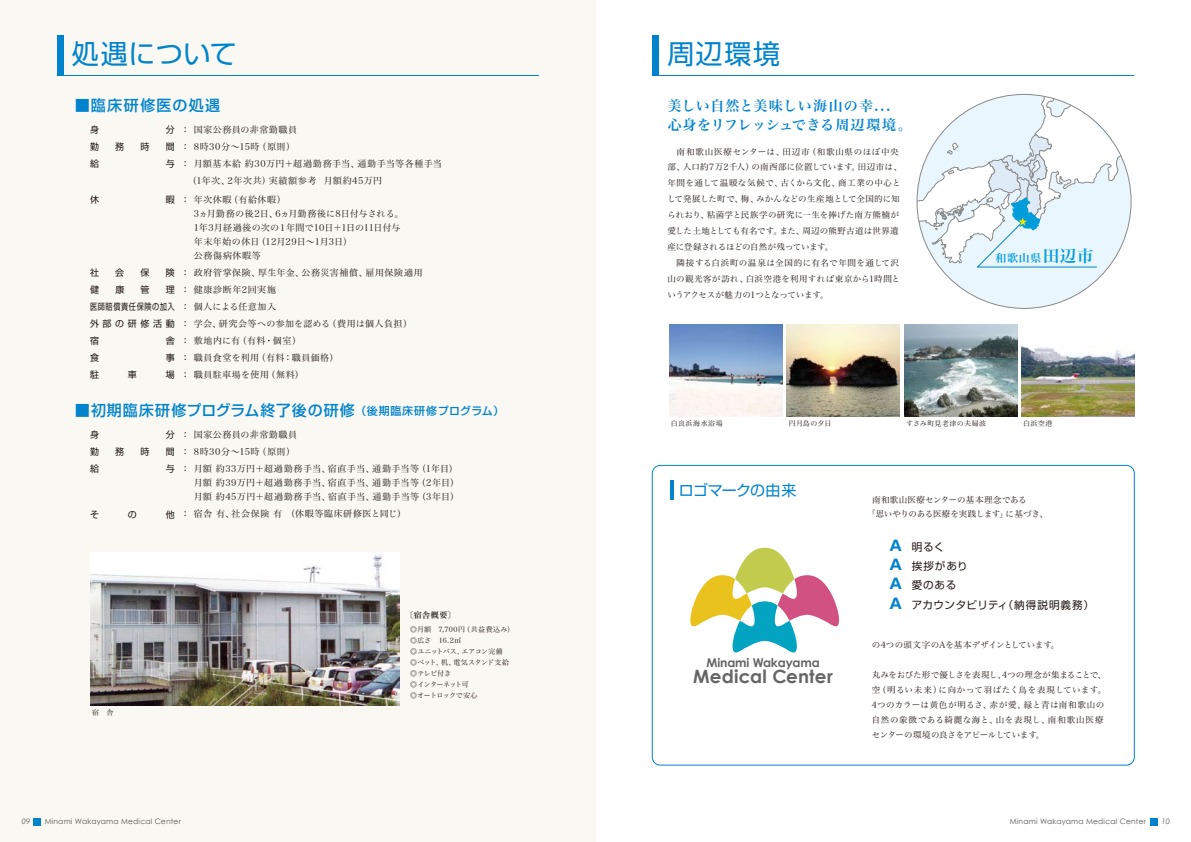
<style>
.page{position:relative;width:1191px;height:842px;background:#fff}
.page>*{position:absolute;margin:0;border:0;box-sizing:border-box;transform-origin:0 0}
.t1{font:27px "Shin Go";letter-spacing:.035em;color:#0083cd}
.t2{font:700 18.3px "Century Gothic";letter-spacing:.01em;color:#666565}
.t3{font:500 15px "Shin Go";letter-spacing:.065em;color:#0083cd}
.t4{font:500 15px "Shin Go";letter-spacing:.095em;color:#0083cd}
.t5{font:15px "Shin Go";letter-spacing:-.05em;color:#0083cd}
.t6{font:14px/19.1px "Hira Min Pro W6";letter-spacing:.035em;color:#0083cd}
.t7{font:700 12.2px "Century Gothic";letter-spacing:-.01em;color:#666565}
.t8{font:10.9px "Hira Min Pro W6";color:#009dda}
.t9{font:10.6px/19.2px "Shin Go";letter-spacing:.07em;color:#231815}
.t10{font:9px/17px "Hira Min Pro W3";letter-spacing:.05em;color:#231815}
.t11{font:9px/14px "Hira Min Pro W3";letter-spacing:.02em;color:#231815}
.t12{font:9px/17px "Shin Go";letter-spacing:.09em;color:#231815;text-align:justify}
.t13{font:8.9px "Hira Min Pro W6";color:#009dda}
.t14{font:8.5px/16px "Hira Min Pro W3";letter-spacing:.025em;color:#231815}
.t15{font:8.5px "Hira Min Pro W3";letter-spacing:.005em;color:#231815}
.t16{font:8px "Hira Min Pro W6";color:#231815}
.t17{font:7.5px "Century Gothic";letter-spacing:.03em;color:#595757}
.t18{font:italic 7.5px "Century Gothic";color:#595757}
.t19{font:7px/11px "Hira Min Pro W3";letter-spacing:-.045em;color:#231815}
.t20{font:7px "Hira Min Pro W3";letter-spacing:.015em;color:#231815}
.t21{font:7px "Hira Min Pro W3";letter-spacing:.055em;color:#231815}
.t22{font:7px "Hira Min Pro W3";letter-spacing:.07em;color:#231815}
.s1{font-size:11px}
.s2{font-size:16.3px}
.s3{font-weight:700;font-size:14.4px;color:#0083cd}
</style>
<div class="page">
<div style="left:0;top:0;width:595px;height:842px;background:#f9f8f2"></div>
<div style="left:917px;top:94px;width:214px;height:214px;background:#eaf6fd;border-radius:50%"></div>
<div style="left:33px;top:818px;width:8px;height:7px;background:#0083cd"></div>
<div style="left:1150px;top:818px;width:7px;height:7px;background:#0083cd"></div>
<hr style="left:57px;top:75px;width:482px;height:1px;background:#0083cd">
<div style="left:57px;top:35px;width:7px;height:41px;background:#0083cd"></div>
<hr style="left:652px;top:75px;width:482px;height:1px;background:#0083cd">
<div style="left:652px;top:35px;width:7px;height:41px;background:#0083cd"></div>
<hr style="left:670px;top:481px;width:4px;height:19px;background:#0083cd">
<img style="left:90px;top:552px;width:310px;height:153px">
<div style="left:652px;top:465px;width:482px;height:301px;border:1px solid #0083cd;border-radius:8px"></div>
<svg style="left:690px;top:547px;width:150px;height:106px"></svg>
<img style="left:669px;top:324px;width:113px;height:92px">
<img style="left:787px;top:324px;width:112px;height:92px">
<img style="left:904px;top:324px;width:113px;height:92px">
<img style="left:1021px;top:345px;width:113px;height:71px">
<svg style="left:917px;top:94px;width:207px;height:174px"></svg>
<h1 class="t1" style="left:72px;top:36px;width:166px">処遇について</h1>
<h3 class="t4" style="left:75px;top:95px;width:147px">■臨床研修医の処遇</h3>
<p class="t12" style="left:90px;top:120px;width:10px">身</p>
<p class="t12" style="left:166px;top:120px;width:10px">分</p>
<p class="t12" style="left:90px;top:137px;width:10px">勤</p>
<p class="t12" style="left:115px;top:137px;width:10px">務</p>
<p class="t12" style="left:140px;top:137px;width:10px">時</p>
<p class="t12" style="left:166px;top:137px;width:10px">間</p>
<p class="t12" style="left:90px;top:154px;width:10px">給</p>
<p class="t12" style="left:166px;top:154px;width:10px">与</p>
<p class="t12" style="left:90px;top:190px;width:10px">休</p>
<p class="t12" style="left:166px;top:190px;width:10px">暇</p>
<p class="t10" style="left:181px;top:120px;width:118px">： 国家公務員の非常勤職員</p>
<p class="t10" style="left:181px;top:137px;width:116px">： 8時30分～15時（原則）</p>
<p class="t10" style="left:181px;top:154px;width:262px">： 月額基本給 約30万円＋超過勤務手当、通勤手当等各種手当</p>
<p class="t10" style="left:188px;top:171px;width:196px">（1年次、2年次共）実績額参考 月額約45万円</p>
<p class="t11" style="left:181px;top:191px;width:224px">： 年次休暇（有給休暇）<br>　 3ヵ月勤務の後2日、6ヵ月勤務後に8日付与される。　 1年3月経過後の次の１年間で10日＋1日の11日付与　 年末年始の休日（12月29日～1月3日）<br>　 公務傷病休暇等</p>
<p class="t10" style="left:181px;top:263px;width:243px">： 政府管掌保険、厚生年金、公務災害補償、雇用保険適用： 健康診断年2回実施<br>： 個人による任意加入<br>： 学会、研究会等への参加を認める（費用は個人負担）： 敷地内に有（有料・個室）<br>： 職員食堂を利用（有料：職員価格）<br>： 職員駐車場を使用（無料）</p>
<p class="t12" style="left:90px;top:263px;width:10px">社</p>
<p class="t12" style="left:115px;top:263px;width:10px">会</p>
<p class="t12" style="left:140px;top:263px;width:10px">保</p>
<p class="t12" style="left:166px;top:263px;width:10px">険</p>
<p class="t12" style="left:90px;top:280px;width:10px">健</p>
<p class="t12" style="left:115px;top:280px;width:10px">康</p>
<p class="t12" style="left:140px;top:280px;width:10px">管</p>
<p class="t12" style="left:90px;top:280px;width:86px;text-indent:76px">理医師賠償責任保険の加入外部の研修活動宿</p>
<p class="t12" style="left:166px;top:331px;width:10px">舎</p>
<p class="t12" style="left:90px;top:348px;width:10px">食</p>
<p class="t12" style="left:166px;top:348px;width:10px">事</p>
<p class="t12" style="left:90px;top:365px;width:10px">駐</p>
<p class="t12" style="left:128px;top:365px;width:10px">車</p>
<p class="t12" style="left:166px;top:365px;width:10px">場</p>
<h3 class="t3" style="left:75px;top:400px;width:431px">■初期臨床研修プログラム終了後の研修<span class="s1">（後期臨床研修プログラム）</span></h3>
<p class="t10" style="left:181px;top:425px;width:278px">： 国家公務員の非常勤職員<br>： 8時30分～15時（原則）<br>： 月額 約33万円＋超過勤務手当、宿直手当、通勤手当等（1年目）</p>
<p class="t10" style="left:181px;top:474px;width:280px;line-height:14px;text-align:center">　 月額 約39万円＋超過勤務手当、宿直手当、通勤手当等（2年目）　月額 約45万円＋超過勤務手当、宿直手当、通勤手当等（3年目）</p>
<p class="t10" style="left:181px;top:504px;width:227px">： 宿舎 有、社会保険 有 （休暇等臨床研修医と同じ）</p>
<p class="t12" style="left:90px;top:425px;width:10px">身</p>
<p class="t12" style="left:166px;top:425px;width:10px">分</p>
<p class="t12" style="left:90px;top:442px;width:10px">勤</p>
<p class="t12" style="left:115px;top:442px;width:10px">務</p>
<p class="t12" style="left:140px;top:442px;width:10px">時</p>
<p class="t12" style="left:166px;top:442px;width:10px">間</p>
<p class="t12" style="left:90px;top:459px;width:10px">給</p>
<p class="t12" style="left:166px;top:459px;width:10px">与</p>
<p class="t12" style="left:90px;top:505px;width:10px">そ</p>
<p class="t12" style="left:128px;top:505px;width:10px">の</p>
<p class="t12" style="left:166px;top:505px;width:10px">他</p>
<p class="t16" style="left:406px;top:608px;width:51px">〔宿舎概要〕</p>
<p class="t20" style="left:92px;top:706px;width:23px">宿　舎</p>
<p class="t18" style="left:22px;top:817px;width:10px">09</p>
<p class="t17" style="left:45px;top:817px;width:138px">Minami Wakayama Medical Center</p>
<p class="t19" style="left:410px;top:623px;width:106px">◎月額　7,700円（共益費込み）◎広さ　16.2㎡<br>◎ユニットバス、エアコン完備<br>◎ベット、机、電気スタンド支給◎テレビ付き<br>◎インターネット可<br>◎オートロックで安心</p>
<h1 class="t1" style="left:667px;top:36px;width:114px">周辺環境</h1>
<h3 class="t6" style="left:667px;top:95px;width:246px">美しい自然と美味しい海山の幸...<br>心身をリフレッシュできる周辺環境。</h3>
<p class="t14" style="left:667px;top:143px;width:236px">　南和歌山医療センターは、田辺市（和歌山県のほぼ中央部、人口約7万2千人）の南西部に位置しています。田辺市は、年間を通して温暖な気候で、古くから文化、商工業の中心として発展した町で、梅、みかんなどの生産地として全国的に知られおり、粘菌学と民族学の研究に一生を捧げた南方熊楠が愛した土地としても有名です。また、周辺の熊野古道は世界遺産に登録されるほどの自然が残っています。<br>　隣接する白浜町の温泉は全国的に有名で年間を通して沢山の観光客が訪れ、白浜空港を利用すれば東京から1時間というアクセスが魅力の1つとなっています。</p>
<p class="t13" style="left:1018px;top:214px;width:10px">★</p>
<p class="t8" style="left:995px;top:248px;width:99px">和歌山県<span class="s2">田辺市</span></p>
<p class="t22" style="left:671px;top:418px;width:53px">白良浜海水浴場</p>
<p class="t20" style="left:789px;top:418px;width:44px">円月島の夕日</p>
<p class="t21" style="left:906px;top:418px;width:82px">すさみ町見老津の夫婦波</p>
<p class="t20" style="left:1023px;top:418px;width:31px">白浜空港</p>
<h3 class="t5" style="left:679px;top:480px;width:119px">ロゴマークの由来</h3>
<h3 class="t7" style="left:706px;top:654px;width:115px">Minami Wakayama</h3>
<h2 class="t2" style="left:693px;top:665px;width:141px">Medical Center</h2>
<p class="t14" style="left:867px;top:492px;width:182px;line-height:14px;text-indent:5px">南和歌山医療センターの基本理念である<br>「思いやりのある医療を実践します」に基づき、</p>
<p class="t9" style="left:889px;top:537px;width:206px"><span class="s3">A</span> 明るく<br><span class="s3">A</span> 挨拶があり<br><span class="s3">A</span> 愛のある<br><span class="s3">A</span> アカウンタビリティ（納得説明義務）</p>
<p class="t15" style="left:871px;top:637px;width:189px">の4つの頭文字のAを基本デザインとしています。</p>
<p class="t14" style="left:871px;top:666px;width:236px;line-height:15px">丸みをおびた形で優しさを表現し、4つの理念が集まることで、空（明るい未来）に向かって羽ばたく鳥を表現しています。<br>4つのカラーは黄色が明るさ、赤が愛、緑と青は南和歌山の自然の象徴である綺麗な海と、山を表現し、南和歌山医療センターの環境の良さをアピールしています。</p>
<p class="t17" style="left:1009px;top:817px;width:138px">Minami Wakayama Medical Center</p>
<p class="t18" style="left:1161px;top:817px;width:10px">10</p>
</div>
